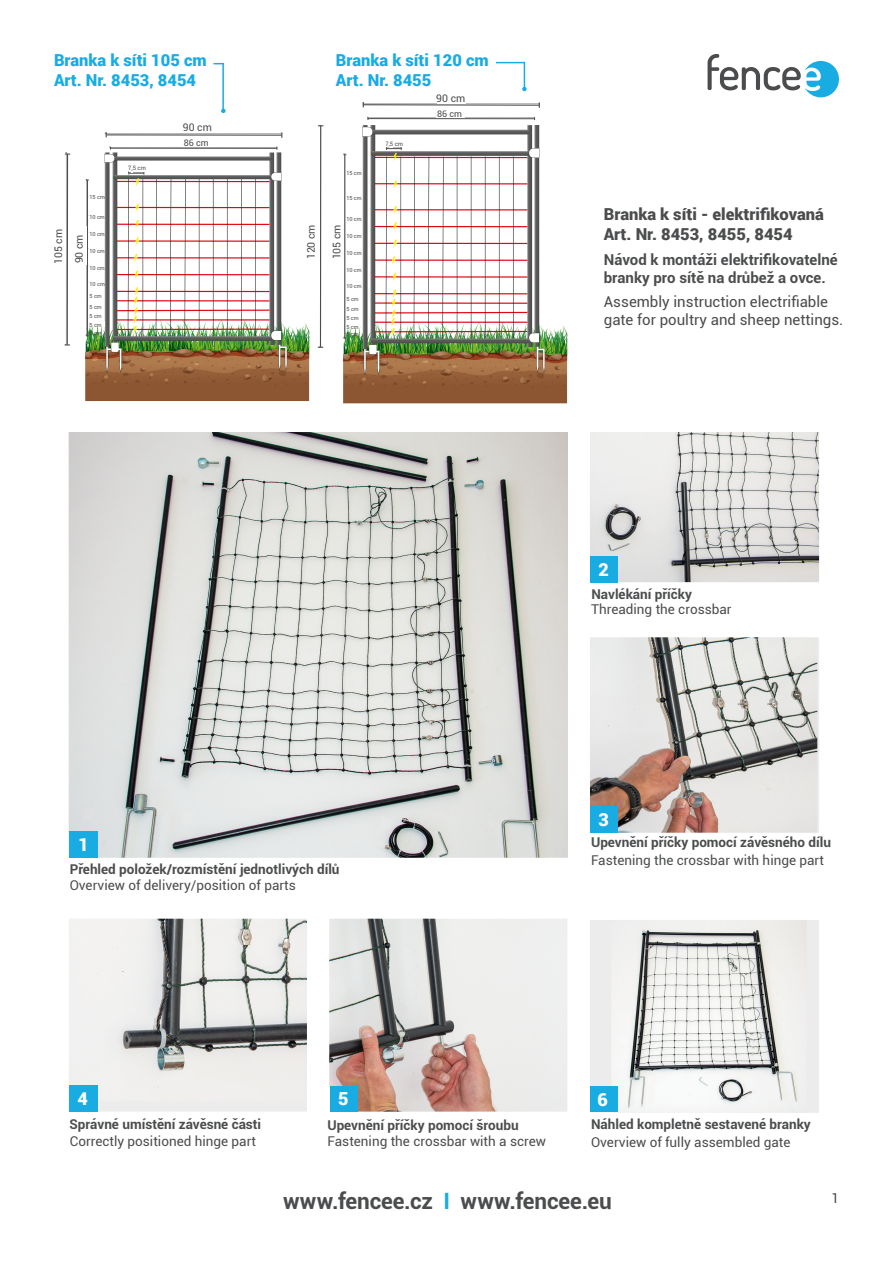
<style>
.page{position:relative;width:893px;height:1263px;background:#fff}
.page>*{position:absolute;margin:0;border:0;box-sizing:border-box;transform-origin:0 0}
.t1{font:700 22.5px "Roboto";letter-spacing:-.005em;color:#4b4c4d}
.t2{font:900 18px "Roboto";color:#fff}
.t3{font:900 16.5px "Roboto";color:#18ace3}
.t4{font:900 16.5px "Roboto";color:#4b4c4d}
.t5{font:15px "Roboto";color:#4b4c4d}
.t6{font:700 15px/18px "Roboto";color:#4b4c4d}
.t7{font:13.5px "Roboto";color:#4b4c4d}
.t8{font:700 13.5px "Roboto";color:#4b4c4d}
.t9{font:10.5px "Roboto";color:#4b4c4d}
.t10{font:9px "Roboto";color:#4b4c4d}
.t11{font:6px "Roboto";color:#4b4c4d}
.t12{font:5.55px "Roboto";color:#4b4c4d}
.s1{color:#18ace3}
</style>
<div class="page">
<img style="left:64px;top:102px;width:756px;height:1011px">
<div style="left:617px;top:62px;width:276px;height:168px;background:#fff"></div>
<div style="left:591px;top:249px;width:238px;height:161px;background:#fff"></div>
<div style="left:585px;top:587px;width:225px;height:42px;background:#fff"></div>
<div style="left:587px;top:836px;width:232px;height:70px;background:#fff"></div>
<div style="left:66px;top:861px;width:258px;height:43px;background:#fff"></div>
<div style="left:70px;top:831px;width:28px;height:27px;background:#18ace3"></div>
<div style="left:590px;top:556px;width:28px;height:27px;background:#18ace3"></div>
<div style="left:590px;top:807px;width:28px;height:26px;background:#18ace3"></div>
<div style="left:590px;top:1086px;width:27px;height:26px;background:#18ace3"></div>
<div style="left:330px;top:1086px;width:28px;height:25px;background:#18ace3"></div>
<div style="left:70px;top:1086px;width:28px;height:26px;background:#18ace3"></div>
<div style="left:49px;top:46px;width:197px;height:78px;background:#fff"></div>
<hr style="left:106px;top:134px;width:176px;height:2px;background:#4b4c4d">
<hr style="left:111px;top:148px;width:166px;height:1px;background:#4b4c4d">
<hr style="left:67px;top:154px;width:1px;height:191px;background:#4b4c4d">
<hr style="left:87px;top:180px;width:1px;height:156px;background:#4b4c4d">
<hr style="left:320px;top:126px;width:1px;height:221px;background:#4b4c4d">
<hr style="left:344px;top:155px;width:1px;height:183px;background:#4b4c4d">
<hr style="left:363px;top:104px;width:176px;height:2px;background:#4b4c4d">
<hr style="left:368px;top:118px;width:167px;height:1px;background:#4b4c4d">
<div style="left:43px;top:223px;width:23px;height:39px;background:#fff"></div>
<div style="left:70px;top:226px;width:17px;height:39px;background:#fff"></div>
<div style="left:176px;top:126px;width:38px;height:7px;background:#fff"></div>
<div style="left:177px;top:139px;width:38px;height:8px;background:#fff"></div>
<div style="left:129px;top:166px;width:15px;height:6px;background:#fff"></div>
<svg style="left:128px;top:171px;width:17px;height:4px"></svg>
<div style="left:89px;top:189px;width:15px;height:131px;background:#fff"></div>
<div style="left:347px;top:162px;width:14px;height:160px;background:#fff"></div>
<div style="left:298px;top:229px;width:21px;height:28px;background:#fff"></div>
<div style="left:323px;top:221px;width:21px;height:41px;background:#fff"></div>
<div style="left:437px;top:94px;width:29px;height:10px;background:#fff"></div>
<div style="left:437px;top:108px;width:28px;height:10px;background:#fff"></div>
<div style="left:381px;top:142px;width:28px;height:5px;background:#fff"></div>
<svg style="left:386px;top:147px;width:16px;height:3px"></svg>
<div style="left:90px;top:322px;width:14px;height:5px;background:#fff"></div>
<svg style="left:708px;top:54px;width:131px;height:43px"></svg>
<hr style="left:222px;top:63px;width:2px;height:48px;background:#18ace3">
<svg style="left:221px;top:109px;width:5px;height:4px"></svg>
<svg style="left:496px;top:62px;width:31px;height:29px"></svg>
<p class="t3" style="left:54px;top:48px;width:154px">Branka k síti 105 cm</p>
<p class="t3" style="left:54px;top:68px;width:144px">Art. Nr. 8453, 8454</p>
<p class="t3" style="left:336px;top:48px;width:154px">Branka k síti 120 cm</p>
<p class="t3" style="left:336px;top:68px;width:97px">Art. Nr. 8455</p>
<p class="t9" style="left:436px;top:91px;width:31px">90 cm</p>
<p class="t10" style="left:437px;top:107px;width:26px">86 cm</p>
<p class="t9" style="left:183px;top:120px;width:31px">90 cm</p>
<p class="t10" style="left:184px;top:136px;width:26px">86 cm</p>
<p class="t11" style="left:385px;top:139px;width:19px">7,5 cm</p>
<p class="t11" style="left:128px;top:163px;width:19px">7,5 cm</p>
<p class="t12" style="left:346px;top:169px;width:17px">15 cm</p>
<p class="t12" style="left:90px;top:193px;width:17px">15 cm</p>
<p class="t12" style="left:89px;top:213px;width:17px">10 cm</p>
<p class="t12" style="left:89px;top:230px;width:17px">10 cm</p>
<p class="t12" style="left:89px;top:247px;width:17px">10 cm</p>
<p class="t12" style="left:89px;top:264px;width:17px">10 cm</p>
<p class="t12" style="left:90px;top:280px;width:17px">10 cm</p>
<p class="t12" style="left:90px;top:293px;width:14px">5 cm</p>
<p class="t12" style="left:90px;top:303px;width:14px">5 cm</p>
<p class="t12" style="left:90px;top:312px;width:14px">5 cm</p>
<p class="t12" style="left:90px;top:321px;width:14px">5 cm</p>
<p class="t12" style="left:90px;top:329px;width:14px">5 cm</p>
<p class="t9" style="left:51px;top:264px;width:37px;rotate:-90deg">105 cm</p>
<p class="t9" style="left:72px;top:263px;width:31px;rotate:-90deg">90 cm</p>
<p class="t12" style="left:346px;top:194px;width:17px">15 cm</p>
<p class="t12" style="left:346px;top:215px;width:17px">10 cm</p>
<p class="t12" style="left:346px;top:233px;width:17px">10 cm</p>
<p class="t12" style="left:346px;top:249px;width:17px">10 cm</p>
<p class="t12" style="left:346px;top:266px;width:17px">10 cm</p>
<p class="t12" style="left:346px;top:282px;width:17px">10 cm</p>
<p class="t12" style="left:346px;top:295px;width:14px">5 cm</p>
<p class="t12" style="left:346px;top:305px;width:14px">5 cm</p>
<p class="t12" style="left:346px;top:314px;width:14px">5 cm</p>
<p class="t12" style="left:346px;top:323px;width:14px">5 cm</p>
<p class="t12" style="left:346px;top:331px;width:14px">5 cm</p>
<p class="t9" style="left:304px;top:259px;width:37px;rotate:-90deg">120 cm</p>
<p class="t9" style="left:330px;top:259px;width:37px;rotate:-90deg">105 cm</p>
<p class="t2" style="left:78px;top:832px;width:12px">1</p>
<p class="t8" style="left:70px;top:860px;width:271px">Přehled položek/rozmístění jednotlivých dílů</p>
<p class="t7" style="left:70px;top:876px;width:228px">Overview of delivery/position of parts</p>
<p class="t4" style="left:604px;top:203px;width:222px">Branka k síti - elektrifikovaná</p>
<p class="t4" style="left:604px;top:223px;width:190px">Art. Nr. 8453, 8455, 8454</p>
<p class="t6" style="left:604px;top:250px;width:235px">Návod k montáži elektrifikovatelné branky pro sítě na drůbež a ovce.</p>
<p class="t5" style="left:604px;top:291px;width:226px">Assembly instruction electrifiable</p>
<p class="t5" style="left:604px;top:309px;width:241px">gate for poultry and sheep nettings.</p>
<p class="t2" style="left:598px;top:557px;width:12px">2</p>
<p class="t8" style="left:591px;top:585px;width:102px">Navlékání příčky</p>
<p class="t7" style="left:591px;top:600px;width:142px">Threading the crossbar</p>
<p class="t2" style="left:598px;top:807px;width:12px">3</p>
<p class="t8" style="left:591px;top:832px;width:241px">Upevnění příčky pomocí závěsného dílu</p>
<p class="t7" style="left:591px;top:851px;width:234px">Fastening the crossbar with hinge part</p>
<p class="t2" style="left:78px;top:1086px;width:12px">4</p>
<p class="t2" style="left:338px;top:1085px;width:12px">5</p>
<p class="t2" style="left:597px;top:1087px;width:12px">6</p>
<p class="t8" style="left:70px;top:1115px;width:193px">Správné umístění závěsné části</p>
<p class="t7" style="left:70px;top:1131px;width:188px">Correctly positioned hinge part</p>
<p class="t8" style="left:327px;top:1115px;width:193px">Upevnění příčky pomocí šroubu</p>
<p class="t7" style="left:328px;top:1131px;width:220px">Fastening the crossbar with a screw</p>
<p class="t8" style="left:591px;top:1115px;width:221px">Náhled kompletně sestavené branky</p>
<p class="t7" style="left:591px;top:1132px;width:201px">Overview of fully assembled gate</p>
<p class="t1" style="left:283px;top:1185px;width:151px">www.fencee.cz</p>
<p class="t7" style="left:831px;top:1189px;width:9px">1</p>
<p class="t1" style="left:443px;top:1185px;width:170px"><span class="s1">I</span> www.fencee.eu</p>
</div>
